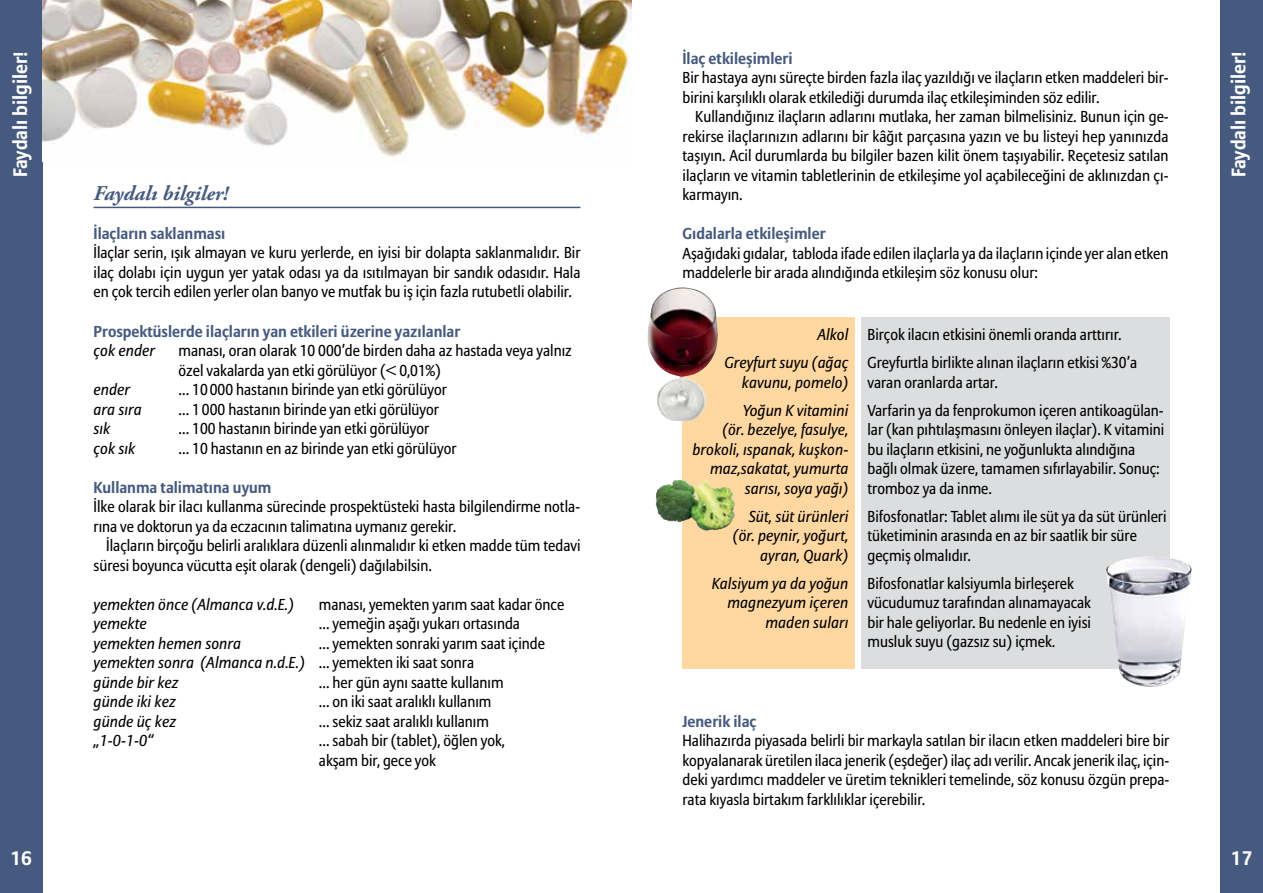
<style>
.page{position:relative;width:1263px;height:893px;background:#fff}
.page>*{position:absolute;margin:0;border:0;box-sizing:border-box;transform-origin:0 0}
.t1{font:italic 700 21px "Adobe Garamond Pro";color:#465a7f}
.t2{font:700 19.5px "Allianz Sans";color:#fff}
.t3{font:15.75px/19.5px "Allianz Sans";color:#000;scale:.95 1}
.t4{font:italic 15.75px/19.5px "Allianz Sans";letter-spacing:.005em;color:#000;text-align:right}
.t5{font:700 15.75px "Allianz Sans";color:#465a7f}
.s1{font-style:italic}
</style>
<div class="page">
<div style="left:0;top:0;width:43px;height:893px;background:#465a7f"></div>
<div style="left:1220px;top:0;width:43px;height:893px;background:#465a7f"></div>
<hr style="left:94px;top:207px;width:486px;height:1px;background:#465a7f">
<img style="left:43px;top:0;width:588px;height:158px">
<div style="left:682px;top:317px;width:173px;height:351px;background:#ffd8a1"></div>
<div style="left:861px;top:317px;width:308px;height:351px;background:#dcddde"></div>
<img style="left:687px;top:480px;width:18px;height:10px">
<img style="left:648px;top:287px;width:33px;height:96px">
<img style="left:1105px;top:556px;width:74px;height:131px">
<p class="t5" style="left:682px;top:48px;width:111px">İlaç etkileşimleri</p>
<p class="t3" style="left:682px;top:69px;width:513px">Bir hastaya aynı süreçte birden fazla ilaç yazıldığı ve ilaçların etken maddeleri bir&shy;birini karşılıklı olarak etkilediği durumda ilaç etkileşiminden söz edilir.</p>
<p class="t3" style="left:682px;top:108px;width:513px;text-align:justify;text-indent:13px">Kullandığınız ilaçların adlarını mutlaka, her zaman bilmelisiniz. Bunun için ge&shy;rekirse ilaçlarınızın adlarını bir kâğıt parçasına yazın ve bu listeyi hep yanınızda taşıyın. Acil durumlarda bu bilgiler bazen kilit önem taşıyabilir. Reçetesiz satılan ilaçların ve vitamin tabletlerinin de etkileşime yol açabileceğini de aklınızdan çı&shy;karmayın.</p>
<p class="t5" style="left:682px;top:224px;width:145px">Gıdalarla etkileşimler</p>
<p class="t3" style="left:682px;top:244px;width:513px">Aşağıdaki gıdalar, tabloda ifade edilen ilaçlarla ya da ilaçların içinde yer alan etken maddelerle bir arada alındığında etkileşim söz konusu olur:</p>
<p class="t2" style="left:8px;top:177px;width:128px;rotate:-90deg">Faydalı bilgiler!</p>
<p class="t2" style="left:1226px;top:177px;width:128px;rotate:-90deg">Faydalı bilgiler!</p>
<h1 class="t1" style="left:94px;top:182px;width:136px">Faydalı bilgiler!</h1>
<p class="t5" style="left:94px;top:223px;width:133px">İlaçların saklanması</p>
<p class="t3" style="left:94px;top:244px;width:514px;text-align:justify">İlaçlar serin, ışık almayan ve kuru yerlerde, en iyisi bir dolapta saklanmalıdır. Bir ilaç dolabı için uygun yer yatak odası ya da ısıtılmayan bir sandık odasıdır. Hala en çok tercih edilen yerler olan banyo ve mutfak bu iş için fazla rutubetli olabilir.</p>
<p class="t5" style="left:94px;top:321px;width:368px">Prospektüslerde ilaçların yan etkileri üzerine yazılanlar</p>
<p class="t4" style="left:94px;top:342px;width:63px">çok ender</p>
<p class="t3" style="left:179px;top:342px;width:415px">manası, oran olarak 10 000’de birden daha az hastada veya yalnız özel vakalarda yan etki görülüyor (&lt; 0,01%)</p>
<p class="t4" style="left:94px;top:381px;width:38px">ender</p>
<p class="t3" style="left:179px;top:381px;width:284px">... 10000 hastanın birinde yan etki görülüyor</p>
<p class="t4" style="left:94px;top:400px;width:50px">ara sıra</p>
<p class="t3" style="left:179px;top:400px;width:276px">... 1000 hastanın birinde yan etki görülüyor</p>
<p class="t4" style="left:94px;top:420px;width:18px">sık</p>
<p class="t3" style="left:179px;top:420px;width:265px">... 100 hastanın birinde yan etki görülüyor</p>
<p class="t4" style="left:94px;top:439px;width:43px">çok sık</p>
<p class="t3" style="left:179px;top:439px;width:294px">... 10 hastanın en az birinde yan etki görülüyor</p>
<p class="t5" style="left:94px;top:477px;width:179px">Kullanma talimatına uyum</p>
<p class="t3" style="left:94px;top:498px;width:514px">İlke olarak bir ilacı kullanma sürecinde prospektüsteki hasta bilgilendirme notla&shy;rına ve doktorun ya da eczacının talimatına uymanız gerekir.</p>
<p class="t3" style="left:94px;top:537px;width:514px;text-indent:13px">İlaçların birçoğu belirli aralıklara düzenli alınmalıdır ki etken madde tüm tedavi süresi boyunca vücutta eşit olarak (dengeli) dağılabilsin.</p>
<p class="t4" style="left:94px;top:595px;width:202px">yemekten önce (Almanca v.d.E.)</p>
<p class="t3" style="left:319px;top:595px;width:260px">manası, yemekten yarım saat kadar önce</p>
<p class="t4" style="left:94px;top:615px;width:55px">yemekte</p>
<p class="t3" style="left:319px;top:615px;width:213px">... yemeğin aşağı yukarı ortasında</p>
<p class="t4" style="left:94px;top:634px;width:149px">yemekten hemen sonra</p>
<p class="t3" style="left:867px;top:321px;width:285px;line-height:28px">Birçok ilacın etkisini önemli oranda arttırır.<br>Greyfurtla birlikte alınan ilaçların etkisi %30’a</p>
<p class="t3" style="left:867px;top:369px;width:313px;line-height:28px">varan oranlarda artar.<br>Varfarin ya da fenprokumon içeren antikoagülan-</p>
<p class="t3" style="left:867px;top:421px;width:314px">lar (kan pıhtılaşmasını önleyen ilaçlar). K vitamini bu ilaçların etkisini, ne yoğunlukta alındığına bağlı olmak üzere, tamamen sıfırlayabilir. Sonuç: tromboz ya da inme.</p>
<p class="t3" style="left:867px;top:507px;width:316px">Bifosfonatlar: Tablet alımı ile süt ya da süt ürünleri tüketiminin arasında en az bir saatlik bir süre geçmiş olmalıdır.</p>
<p class="t3" style="left:867px;top:574px;width:237px">Bifosfonatlar kalsiyumla birleşerek vücudumuz tarafından alınamayacak bir hale geliyorlar. Bu nedenle en iyisi musluk suyu (gazsız su) içmek.</p>
<p class="t4" style="left:724px;top:321px;width:125px;line-height:28px">Alkol<br>Greyfurt suyu (ağaç</p>
<p class="t4" style="left:742px;top:369px;width:108px;line-height:28px;text-align:left">kavunu, pomelo)<br>Yoğun K vitamini</p>
<p class="t4" style="left:692px;top:421px;width:157px">(ör. bezelye, fasulye, brokoli, ıspanak, kuşkon&shy;maz,sakatat, yumurta sarısı, soya yağı)</p>
<p class="t4" style="left:733px;top:507px;width:117px">Süt, süt ürünleri (ör. peynir, yoğurt, ayran, Quark)</p>
<p class="t4" style="left:712px;top:574px;width:138px">Kalsiyum ya da yoğun magnezyum içeren maden suları</p>
<p class="t3" style="left:94px;top:634px;width:477px;text-indent:225px">... yemekten sonraki yarım saat içinde <span class="s1">yemekten sonra (Almanca n.d.E.)</span> ... yemekten iki saat sonra<br><span class="s1">günde bir kez</span></p>
<p class="t3" style="left:319px;top:673px;width:196px">... her gün aynı saatte kullanım</p>
<p class="t4" style="left:94px;top:693px;width:84px">günde iki kez</p>
<p class="t3" style="left:319px;top:693px;width:183px">... on iki saat aralıklı kullanım</p>
<p class="t4" style="left:94px;top:712px;width:84px">günde üç kez</p>
<p class="t3" style="left:319px;top:712px;width:181px">... sekiz saat aralıklı kullanım</p>
<p class="t4" style="left:94px;top:732px;width:62px">„1-0-1-0“</p>
<p class="t3" style="left:319px;top:732px;width:197px">... sabah bir (tablet), öğlen yok, akşam bir, gece yok</p>
<p class="t5" style="left:682px;top:711px;width:75px">Jenerik ilaç</p>
<p class="t3" style="left:682px;top:732px;width:514px;text-align:justify">Halihazırda piyasada belirli bir markayla satılan bir ilacın etken maddeleri bire bir kopyalanarak üretilen ilaca jenerik (eşdeğer) ilaç adı verilir. Ancak jenerik ilaç, için&shy;deki yardımcı maddeler ve üretim teknikleri temelinde, söz konusu özgün prepa&shy;rata kıyasla birtakım farklılıklar içerebilir.</p>
<p class="t2" style="left:10px;top:846px;width:23px">16</p>
<p class="t2" style="left:1231px;top:846px;width:23px">17</p>
</div>
